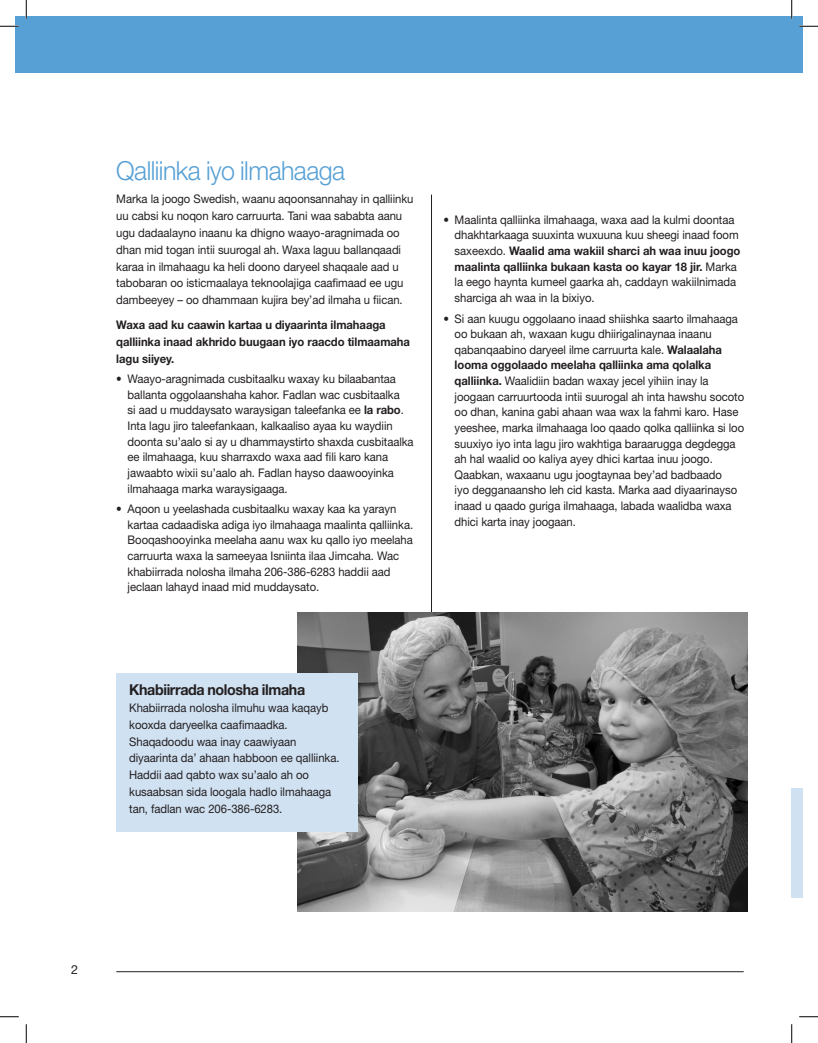
<style>
.page{position:relative;width:818px;height:1043px;background:#fff}
.page>*{position:absolute;margin:0;border:0;box-sizing:border-box;transform-origin:0 0}
._1Subhead_Large{font:300 26.25px "Helvetica Neue LT Std";letter-spacing:-.02em;color:#56a0d5;scale:.95 1}
.SUBHEAD_1{font:700 15px "Helvetica Neue LT Std";letter-spacing:-.025em;color:#231f20;scale:.95 1}
.t1{font:12.5px "Helvetica Neue LT Std";color:#231f20}
.Bullet_Indent{font:11.88px/15.6px "Helvetica Neue LT Std";letter-spacing:-.005em;color:#231f20;scale:.95 1}
.BODY_TEXT{font:11.88px/16.9px "Helvetica Neue LT Std";letter-spacing:-.005em;color:#231f20;scale:.95 1}
.BODY_TEXT-2{font:700 11.88px/16.9px "Helvetica Neue LT Std";letter-spacing:-.005em;color:#231f20;scale:.95 1}
.s1{font-weight:700}
</style>
<div class="page">
<div style="left:16px;top:16px;width:786px;height:56px;background:#56a0d5"></div>
<hr style="left:116px;top:971px;width:627px;height:1px;background:#231f20">
<hr style="left:431px;top:194px;width:1px;height:608px;background:#231f20">
<img style="left:297px;top:612px;width:450px;height:299px">
<div style="left:116px;top:674px;width:242px;height:158px;background:#d0e1f2"></div>
<div style="left:791px;top:788px;width:11px;height:109px;background:#d0e1f2"></div>
<svg style="left:0;top:25px;width:19px;height:2px"></svg>
<svg style="left:799px;top:25px;width:19px;height:2px"></svg>
<svg style="left:0;top:1016px;width:19px;height:1px"></svg>
<svg style="left:799px;top:1016px;width:19px;height:1px"></svg>
<svg style="left:25px;top:0;width:2px;height:19px"></svg>
<svg style="left:25px;top:1024px;width:2px;height:18px"></svg>
<svg style="left:791px;top:0;width:1px;height:19px"></svg>
<svg style="left:791px;top:1024px;width:1px;height:18px"></svg>
<p class="_1Subhead_Large" style="left:116px;top:155px;width:242px">Qalliinka iyo ilmahaaga</p>
<p class="BODY_TEXT" style="left:116px;top:190px;width:314px">Marka la joogo Swedish, waanu aqoonsannahay in qalliinku uu cabsi ku noqon karo carruurta. Tani waa sababta aanu ugu dadaalayno inaanu ka dhigno waayo-aragnimada oo dhan mid togan intii suurogal ah. Waxa laguu ballanqaadi karaa in ilmahaagu ka heli doono daryeel shaqaale aad u tabobaran oo isticmaalaya teknoolajiga caafimaad ee ugu dambeeyey – oo dhammaan kujira bey’ad ilmaha u fiican.</p>
<p class="BODY_TEXT-2" style="left:116px;top:316px;width:311px">Waxa aad ku caawin kartaa u diyaarinta ilmahaaga qalliinka inaad akhrido buugaan iyo raacdo tilmaamaha lagu siiyey.</p>
<p class="Bullet_Indent" style="left:128px;top:371px;width:303px;text-indent:-11px">• Waayo-aragnimada cusbitaalku waxay ku bilaabantaa ballanta oggolaanshaha kahor. Fadlan wac cusbitaalka<br>si aad u muddaysato waraysigan taleefanka ee <span class="s1">la rabo</span>.<br>Inta lagu jiro taleefankaan, kalkaaliso ayaa ku waydiin doonta su’aalo si ay u dhammaystirto shaxda cusbitaalka ee ilmahaaga, kuu sharraxdo waxa aad fili karo kana jawaabto wixii su’aalo ah. Fadlan hayso daawooyinka ilmahaaga marka waraysigaaga.</p>
<p class="Bullet_Indent" style="left:128px;top:501px;width:302px;text-indent:-11px">• Aqoon u yeelashada cusbitaalku waxay kaa ka yarayn kartaa cadaadiska adiga iyo ilmahaaga maalinta qalliinka.<br>Booqashooyinka meelaha aanu wax ku qallo iyo meelaha carruurta waxa la sameeyaa Isniinta ilaa Jimcaha. Wac khabiirrada nolosha ilmaha 206-386-6283 haddii aad jeclaan lahayd inaad mid muddaysato.</p>
<p class="Bullet_Indent" style="left:454px;top:211px;width:302px;text-indent:-11px">• Maalinta qalliinka ilmahaaga, waxa aad la kulmi doontaa dhakhtarkaaga suuxinta wuxuuna kuu sheegi inaad foom saxeexdo. <span class="s1">Waalid ama wakiil sharci ah waa inuu joogo maalinta qalliinka bukaan kasta oo kayar 18 jir.</span> Marka la eego haynta kumeel gaarka ah, caddayn wakiilnimada sharciga ah waa in la bixiyo.</p>
<p class="Bullet_Indent" style="left:454px;top:310px;width:306px;text-indent:-11px">• Si aan kuugu oggolaano inaad shiishka saarto ilmahaaga oo bukaan ah, waxaan kugu dhiirigalinaynaa inaanu qabanqaabino daryeel ilme carruurta kale. <span class="s1">Walaalaha looma oggolaado meelaha qalliinka ama qolalka qalliinka.</span> Waalidiin badan waxay jecel yihiin inay la joogaan carruurtooda intii suurogal ah inta hawshu socoto oo dhan, kanina gabi ahaan waa wax la fahmi karo. Hase yeeshee, marka ilmahaaga loo qaado qolka qalliinka si loo suuxiyo iyo inta lagu jiro wakhtiga baraarugga degdegga ah hal waalid oo kaliya ayey dhici kartaa inuu joogo.<br>Qaabkan, waxaanu ugu joogtaynaa bey’ad badbaado<br>iyo degganaansho leh cid kasta. Marka aad diyaarinayso inaad u qaado guriga ilmahaaga, labada waalidba waxa dhici karta inay joogaan.</p>
<p class="SUBHEAD_1" style="left:129px;top:680px;width:187px">Khabiirrada nolosha ilmaha</p>
<p class="BODY_TEXT" style="left:129px;top:699px;width:223px">Khabiirrada nolosha ilmuhu waa kaqayb kooxda daryeelka caafimaadka.<br>Shaqadoodu waa inay caawiyaan diyaarinta da’ ahaan habboon ee qalliinka.<br>Haddii aad qabto wax su’aalo ah oo kusaabsan sida loogala hadlo ilmahaaga tan, fadlan wac 206-386-6283.</p>
<p class="t1" style="left:71px;top:962px;width:8px">2</p>
</div>
